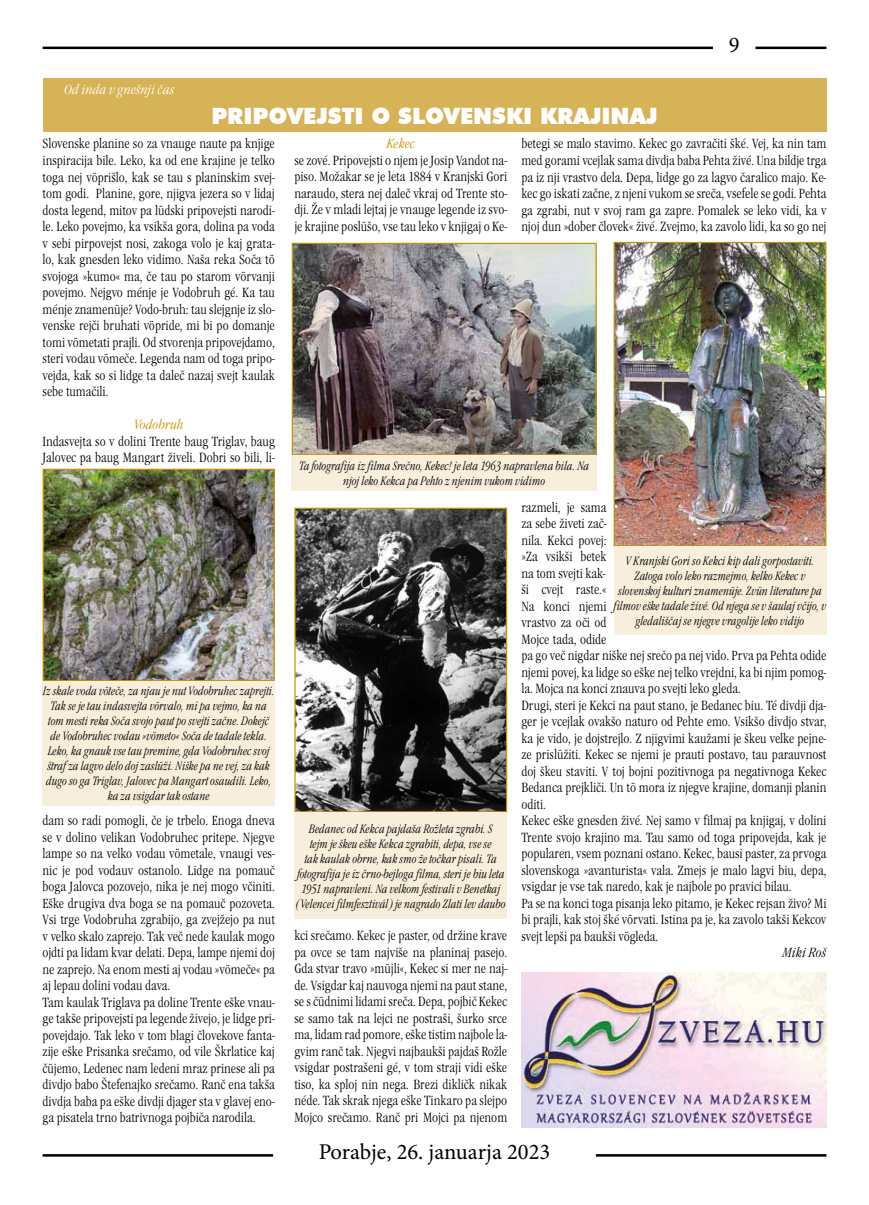
<style>
.page{position:relative;width:869px;height:1205px;background:#fff}
.page>*{position:absolute;margin:0;border:0;box-sizing:border-box;transform-origin:0 0}
.t1{font:900 22.5px "Futura BT";color:#fff}
.t2{font:22.5px "Minion Pro";color:#000}
.t3{font:13.75px/16.5px "Garamond Itc TEE Ligh Cond";color:#000;text-align:justify}
.t4{font:13.75px "Garamond Itc TEE Ligh Cond Ital";color:#fff}
.t5{font:13.75px "Garamond Itc TEE Ligh Cond Ital";color:#c39600}
.t6{font:13.75px "Garamond Itc TEE Ligh Cond Ital";color:#000}
.t7{font:12.5px/15px "Garamond Itc TEE Ligh Cond Ital";color:#000;text-align:center;scale:.9 1}
</style>
<div class="page">
<hr style="left:755px;top:47px;width:71px;height:2px;background:#000">
<hr style="left:43px;top:47px;width:669px;height:2px;background:#000">
<hr style="left:43px;top:1154px;width:230px;height:2px;background:#000">
<hr style="left:595px;top:1154px;width:231px;height:2px;background:#000">
<div style="left:43px;top:78px;width:783px;height:53px;background:#d6b357"></div>
<img style="left:293px;top:245px;width:301px;height:208px">
<div style="left:291px;top:243px;width:305px;height:212px;border:1px solid #c39600"></div>
<div style="left:291px;top:455px;width:305px;height:36px;background:#f7eedc"></div>
<img style="left:45px;top:471px;width:228px;height:208px">
<div style="left:43px;top:469px;width:232px;height:212px;border:1px solid #c39600"></div>
<div style="left:43px;top:681px;width:232px;height:124px;background:#f7eedc"></div>
<img style="left:296px;top:510px;width:209px;height:300px">
<div style="left:294px;top:508px;width:213px;height:304px;border:1px solid #c39600"></div>
<div style="left:294px;top:812px;width:213px;height:107px;background:#f7eedc"></div>
<img style="left:615px;top:244px;width:209px;height:301px">
<div style="left:613px;top:242px;width:213px;height:305px;border:1px solid #c39600"></div>
<div style="left:613px;top:547px;width:213px;height:88px;background:#f7eedc"></div>
<img style="left:521px;top:973px;width:305px;height:154px">
<p class="t4" style="left:64px;top:81px;width:112px">Od inda v gnešnji čas</p>
<h1 class="t1" style="left:211px;top:102px;width:447px">PRIPOVEJSTI O SLOVENSKI KRAJINAJ</h1>
<h1 class="t2" style="left:728px;top:30px;width:12px">9</h1>
<p class="t3" style="left:43px;top:136px;width:234px">Slovenske planine so za vnauge naute pa knjige inspiracija bile. Leko, ka od ene krajine je telko toga nej vöprišlo, kak se tau s planinskim svej&shy;tom godi. Planine, gore, njigva jezera so v lidaj dosta legend, mitov pa lüdski pripovejsti narodi&shy;le. Leko povejmo, ka vsikša gora, dolina pa voda v sebi pirpovejst nosi, zakoga volo je kaj grata&shy;lo, kak gnesden leko vidimo. Naša reka Soča tö svojoga »kumo« ma, če tau po starom vörvanji povejmo. Nejgvo ménje je Vodobruh gé. Ka tau ménje znamenüje? Vodo-bruh: tau slejgnje iz slo&shy;venske rejči bruhati vöpride, mi bi po domanje tomi vömetati prajli. Od stvorenja pripovejdamo, steri vodau vömeče. Legenda nam od toga pripo&shy;vejda, kak so si lidge ta daleč nazaj svejt kaulak sebe tumačili.</p>
<p class="t5" style="left:134px;top:417px;width:52px">Vodobruh</p>
<p class="t3" style="left:43px;top:433px;width:234px">Indasvejta so v dolini Trente baug Triglav, baug<br>Jalovec pa baug Mangart živeli. Dobri so bili, li-</p>
<p class="t7" style="left:43px;top:684px;width:259px">Iz skale voda vöteče, za njau je nut Vodobruhec zaprejti.<br>Tak se je tau indasvejta vörvalo, mi pa vejmo, ka na tom mesti reka Soča svojo paut po svejti začne. Dokejč de Vodobruhec vodau »vömeto« Soča de tadale tekla.<br>Leko, ka gnauk vse tau premine, gda Vodobruhec svoj štraf za lagvo delo doj zaslüži. Niške pa ne vej, za kak dugo so ga Triglav, Jalovec pa Mangart osaudili. Leko, ka za vsigdar tak ostane</p>
<p class="t3" style="left:43px;top:812px;width:234px;text-align:left">dam so radi pomogli, če je trbelo. Enoga dneva se v dolino velikan Vodobruhec pritepe. Njegve lampe so na velko vodau vömetale, vnaugi ves&shy;nic je pod vodauv ostanolo. Lidge na pomauč boga Jalovca pozovejo, nika je nej mogo včiniti.<br>Eške drugiva dva boga se na pomauč pozoveta.<br>Vsi trge Vodobruha zgrabijo, ga zvejžejo pa nut v velko skalo zaprejo. Tak več nede kaulak mogo ojdti pa lidam kvar delati. Depa, lampe njemi doj ne zaprejo. Na enom mesti aj vodau »vömeče« pa aj lepau dolini vodau dava.<br>Tam kaulak Triglava pa doline Trente eške vnau&shy;ge takše pripovejsti pa legende živejo, je lidge pri&shy;povejdajo. Tak leko v tom blagi človekove fanta&shy;zije eške Prisanka srečamo, od vile Škrlatice kaj čüjemo, Ledenec nam ledeni mraz prinese ali pa divdjo babo Štefenajko srečamo. Ranč ena takša divdja baba pa eške divdji djager sta v glavej eno&shy;ga pisatela trno batrivnoga pojbiča narodila.</p>
<p class="t5" style="left:386px;top:136px;width:30px">Kekec</p>
<p class="t3" style="left:294px;top:152px;width:214px">se zové. Pripovejsti o njem je Josip Vandot na&shy;piso. Možakar se je leta 1884 v Kranjski Gori naraudo, stera nej daleč vkraj od Trente sto&shy;dji. Že v mladi lejtaj je vnauge legende iz svo&shy;je krajine poslüšo, vse tau leko v knjigaj o Ke-</p>
<p class="t3" style="left:521px;top:136px;width:306px">betegi se malo stavimo. Kekec go zavračiti šké. Vej, ka nin tam med gorami vcejlak sama divdja baba Pehta živé. Una bildje trga pa iz nji vrastvo dela. Depa, lidge go za lagvo čaralico majo. Ke&shy;kec go iskati začne, z njeni vukom se sreča, vsefele se godi. Pehta ga zgrabi, nut v svoj ram ga zapre. Pomalek se leko vidi, ka v njoj dun »dober človek« živé. Zvejmo, ka zavolo lidi, ka so go nej</p>
<p class="t7" style="left:299px;top:459px;width:323px">Ta fotografija iz filma Srečno, Kekec! je leta 1963 napravlena bila. Na njoj leko Kekca pa Pehto z njenim vukom vidimo</p>
<p class="t7" style="left:296px;top:821px;width:234px">Bedanec od Kekca pajdaša Rožleta zgrabi. S<br>tejm je škeu eške Kekca zgrabiti, depa, vse se<br>tak kaulak obrne, kak smo že točkar pisali. Ta fotografija je iz črno-bejloga filma, steri je biu leta 1951 napravleni. Na velkom festivali v Benetkaj (Velencei filmfesztivál) je nagrado Zlati lev daubo</p>
<p class="t3" style="left:294px;top:927px;width:214px">kci srečamo. Kekec je paster, od držine krave pa ovce se tam najviše na planinaj pasejo.<br>Gda stvar travo »müjli«, Kekec si mer ne naj&shy;de. Vsigdar kaj nauvoga njemi na paut stane, se s čüdnimi lidami sreča. Depa, pojbič Kekec se samo tak na lejci ne postraši, šurko srce ma, lidam rad pomore, eške tistim najbole la&shy;gvim ranč tak. Njegvi najbaukši pajdaš Rožle vsigdar postrašeni gé, v tom straji vidi eške tiso, ka sploj nin nega. Brezi dikličk nikak néde. Tak skrak njega eške Tinkaro pa slejpo Mojco srečamo. Ranč pri Mojci pa njenom</p>
<p class="t3" style="left:521px;top:499px;width:306px;text-align:left">razmeli, je sama<br>za sebe živeti zač-<br>nila. Kekci povej:<br>»Za vsikši betek<br>na tom svejti kak-<br>ši cvejt raste.«<br>Na konci njemi<br>vrastvo za oči od<br>Mojce tada, odide<br>pa go več nigdar niške nej srečo pa nej vido. Prva pa Pehta odide njemi povej, ka lidge so eške nej telko vrejdni, ka bi njim pomog&shy;la. Mojca na konci znauva po svejti leko gleda.<br>Drugi, steri je Kekci na paut stano, je Bedanec biu. Té divdji dja&shy;ger je vcejlak ovakšo naturo od Pehte emo. Vsikšo divdjo stvar, ka je vido, je dojstrejlo. Z njigvimi kaužami je škeu velke pejne&shy;ze prislüžiti. Kekec se njemi je prauti postavo, tau parauvnost doj škeu staviti. V toj bojni pozitivnoga pa negativnoga Kekec Bedanca prejkliči. Un tö mora iz njegve krajine, domanji planin oditi.<br>Kekec eške gnesden živé. Nej samo v filmaj pa knjigaj, v dolini Trente svojo krajino ma. Tau samo od toga pripovejda, kak je popularen, vsem poznani ostano. Kekec, bausi paster, za prvoga slovenskoga »avanturista« vala. Zmejs je malo lagvi biu, depa, vsigdar je vse tak naredo, kak je najbole po pravici bilau.<br>Pa se na konci toga pisanja leko pitamo, je Kekec rejsan živo? Mi bi prajli, kak stoj šké vörvati. Istina pa je, ka zavolo takši Kekcov svejt lepši pa baukši vögleda.</p>
<p class="t6" style="left:782px;top:945px;width:46px">Miki Roš</p>
<p class="t7" style="left:613px;top:554px;width:238px">V Kranjski Gori so Kekci kip dali gorpostaviti.<br>Zatoga volo leko razmejmo, kelko Kekec v slovenskoj kulturi znamenüje. Zvün literature pa filmov eške tadale živé. Od njega se v šaulaj včijo, v gledališčaj se njegve vragolije leko vidijo</p>
<h1 class="t2" style="left:318px;top:1137px;width:233px">Porabje, 26. januarja 2023</h1>
</div>
